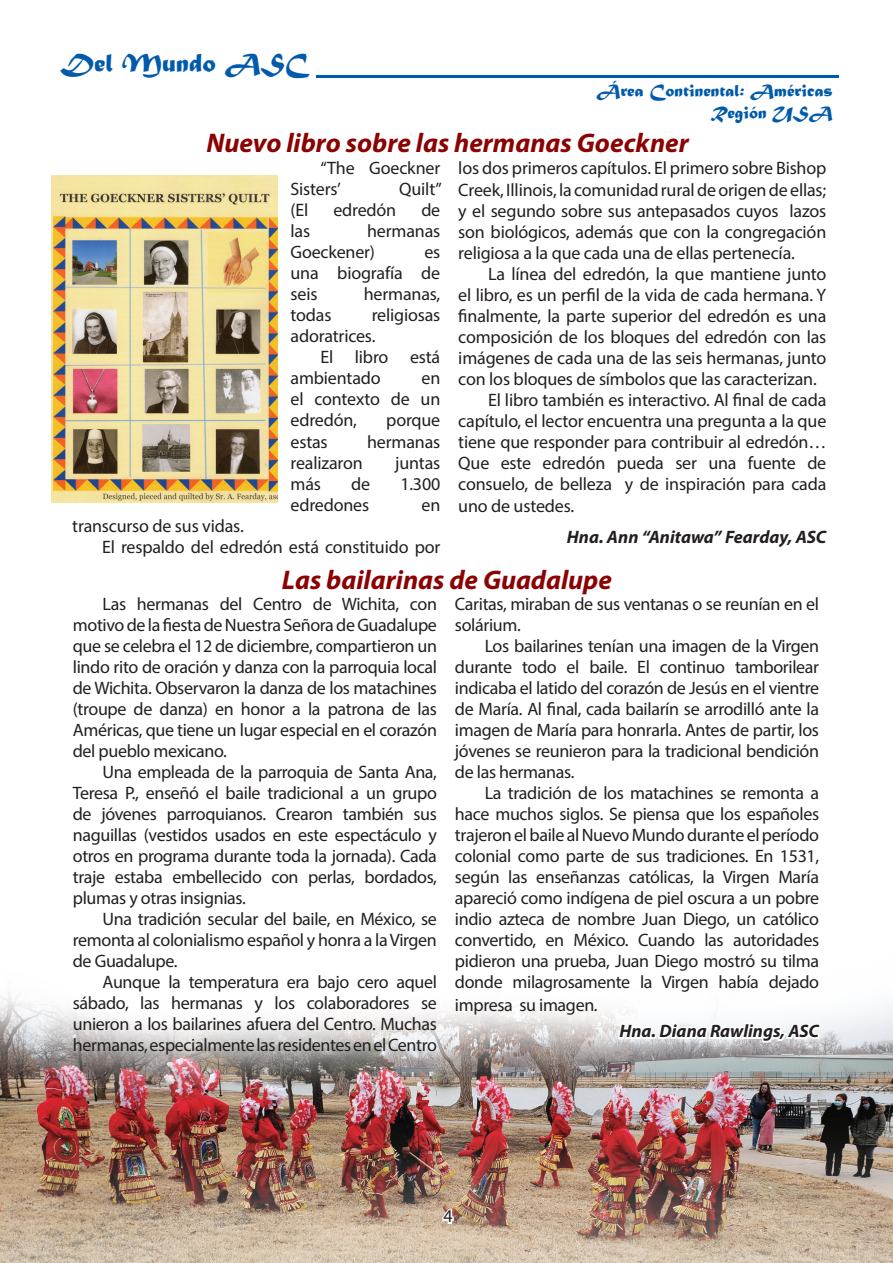
<style>
.page{position:relative;width:893px;height:1263px;background:#fff}
.page>*{position:absolute;margin:0;border:0;box-sizing:border-box;transform-origin:0 0}
.t1{font:italic 700 27px "Myriad Pro";color:#8b0202}
.t2{font:27px "Matura MT Script Capitals";color:#015aaa}
.t3{font:18px/21px "Myriad Pro";letter-spacing:-.01em;color:#231f20;text-align:justify}
.t4{font:italic 700 18px "Myriad Pro";color:#231f20}
.t5{font:18px/21.6px "Matura MT Script Capitals";color:#015aaa;text-align:right}
</style>
<div class="page">
<img style="left:0;top:994px;width:893px;height:269px">
<svg style="left:441px;top:1200px;width:14px;height:25px"></svg>
<svg style="left:616px;top:1012px;width:207px;height:44px"></svg>
<img style="left:51px;top:175px;width:227px;height:328px">
<hr style="left:316px;top:75px;width:523px;height:3px;background:#015aaa">
<h1 class="t2" style="left:60px;top:46px;width:250px">Del Mundo ASC</h1>
<p class="t5" style="left:597px;top:81px;width:238px">Área Continental: Américas<br>Región USA</p>
<h1 class="t1" style="left:206px;top:126px;width:484px">Nuevo libro sobre las hermanas Goeckner</h1>
<p class="t3" style="left:291px;top:158px;width:151px;text-indent:30px">“The Goeckner<br>Sisters’</p>
<p class="t3" style="left:458px;top:158px;width:370px">los dos primeros capítulos. El primero sobre Bishop Creek, Illinois, la comunidad rural de origen de ellas; y el segundo sobre sus antepasados cuyos lazos son biológicos, además que con la congregación religiosa a la que cada una de ellas pertenecía.</p>
<p class="t3" style="left:488px;top:263px;width:340px">La línea del edredón, la que mantiene junto</p>
<p class="t3" style="left:458px;top:284px;width:370px">el libro, es un perfil de la vida de cada hermana. Y</p>
<p class="t3" style="left:458px;top:305px;width:370px">finalmente, la parte superior del edredón es una</p>
<p class="t3" style="left:458px;top:326px;width:370px">composición de los bloques del edredón con las</p>
<p class="t3" style="left:458px;top:347px;width:370px">imágenes de cada una de las seis hermanas, junto</p>
<p class="t3" style="left:458px;top:368px;width:360px">con los bloques de símbolos que las caracterizan.</p>
<p class="t3" style="left:488px;top:389px;width:340px">El libro también es interactivo. Al final de cada</p>
<p class="t3" style="left:458px;top:410px;width:370px">capítulo, el lector encuentra una pregunta a la que</p>
<p class="t3" style="left:458px;top:431px;width:369px">tiene que responder para contribuir al edredón…</p>
<p class="t3" style="left:458px;top:452px;width:369px">Que este edredón pueda ser una fuente de</p>
<p class="t3" style="left:458px;top:473px;width:370px">consuelo, de belleza y de inspiración para cada</p>
<p class="t3" style="left:458px;top:495px;width:117px">uno de ustedes.</p>
<p class="t4" style="left:567px;top:526px;width:261px">Hna. Ann “Anitawa” Fearday, ASC</p>
<p class="t3" style="left:399px;top:179px;width:44px">Quilt”</p>
<p class="t3" style="left:291px;top:200px;width:19px">(El</p>
<p class="t3" style="left:333px;top:200px;width:64px">edredón</p>
<p class="t3" style="left:421px;top:200px;width:20px">de</p>
<p class="t3" style="left:291px;top:221px;width:21px">las</p>
<p class="t3" style="left:291px;top:221px;width:151px;text-indent:77px">hermanas<br>Goeckener)</p>
<p class="t3" style="left:291px;top:242px;width:151px;text-indent:134px">es una biografía de seis</p>
<p class="t3" style="left:364px;top:284px;width:78px">hermanas,</p>
<p class="t3" style="left:291px;top:305px;width:42px">todas</p>
<p class="t3" style="left:291px;top:305px;width:151px;text-indent:81px">religiosas adoratrices.</p>
<p class="t3" style="left:291px;top:347px;width:151px;text-indent:30px">El libro está ambientado</p>
<p class="t3" style="left:291px;top:368px;width:151px;text-indent:131px">en el contexto de un edredón,</p>
<p class="t3" style="left:386px;top:410px;width:55px">porque</p>
<p class="t3" style="left:291px;top:431px;width:39px">estas</p>
<p class="t3" style="left:367px;top:431px;width:75px">hermanas</p>
<p class="t3" style="left:291px;top:452px;width:74px">realizaron</p>
<p class="t3" style="left:395px;top:452px;width:47px">juntas</p>
<p class="t3" style="left:291px;top:473px;width:32px">más</p>
<p class="t3" style="left:351px;top:473px;width:20px">de</p>
<p class="t3" style="left:400px;top:473px;width:41px">1.300</p>
<p class="t3" style="left:291px;top:494px;width:80px">edredones</p>
<p class="t3" style="left:421px;top:494px;width:20px">en</p>
<p class="t3" style="left:102px;top:515px;width:340px;text-indent:-30px">transcurso de sus vidas.<br>El respaldo del edredón está constituido por</p>
<h1 class="t1" style="left:282px;top:563px;width:332px">Las bailarinas de Guadalupe</h1>
<p class="t3" style="left:73px;top:593px;width:366px;text-indent:30px">Las hermanas del Centro de Wichita, con motivo de la fiesta de Nuestra Señora de Guadalupe que se celebra el 12 de diciembre, compartieron un lindo rito de oración y danza con la parroquia local de Wichita. Observaron la danza de los matachines (troupe de danza) en honor a la patrona de las Américas, que tiene un lugar especial en el corazón del pueblo mexicano.</p>
<p class="t3" style="left:73px;top:761px;width:366px;text-indent:30px">Una empleada de la parroquia de Santa Ana, Teresa P., enseñó el baile tradicional a un grupo de jóvenes parroquianos. Crearon también sus naguillas (vestidos usados en este espectáculo y otros en programa durante toda la jornada). Cada traje estaba embellecido con perlas, bordados, plumas y otras insignias.</p>
<p class="t3" style="left:73px;top:908px;width:366px;text-indent:30px">Una tradición secular del baile, en México, se remonta al colonialismo español y honra a la Virgen de Guadalupe.</p>
<p class="t3" style="left:73px;top:971px;width:366px;text-indent:30px">Aunque la temperatura era bajo cero aquel sábado, las hermanas y los colaboradores se unieron a los bailarines afuera del Centro. Muchas hermanas, especialmente las residentes en el Centro</p>
<p class="t3" style="left:455px;top:593px;width:366px">Caritas, miraban de sus ventanas o se reunían en el solárium.</p>
<p class="t3" style="left:455px;top:635px;width:366px;text-indent:30px">Los bailarines tenían una imagen de la Virgen durante todo el baile. El continuo tamborilear indicaba el latido del corazón de Jesús en el vientre de María. Al final, cada bailarín se arrodilló ante la imagen de María para honrarla. Antes de partir, los jóvenes se reunieron para la tradicional bendición de las hermanas.</p>
<p class="t3" style="left:455px;top:782px;width:366px;text-indent:30px">La tradición de los matachines se remonta a hace muchos siglos. Se piensa que los españoles trajeron el baile al Nuevo Mundo durante el período colonial como parte de sus tradiciones. En 1531, según las enseñanzas católicas, la Virgen María apareció como indígena de piel oscura a un pobre indio azteca de nombre Juan Diego, un católico convertido, en México. Cuando las autoridades pidieron una prueba, Juan Diego mostró su tilma donde milagrosamente la Virgen había dejado impresa su imagen.</p>
<p class="t4" style="left:619px;top:1020px;width:201px">Hna. Diana Rawlings, ASC</p>
<p class="t3" style="left:443px;top:1206px;width:11px">4</p>
</div>
